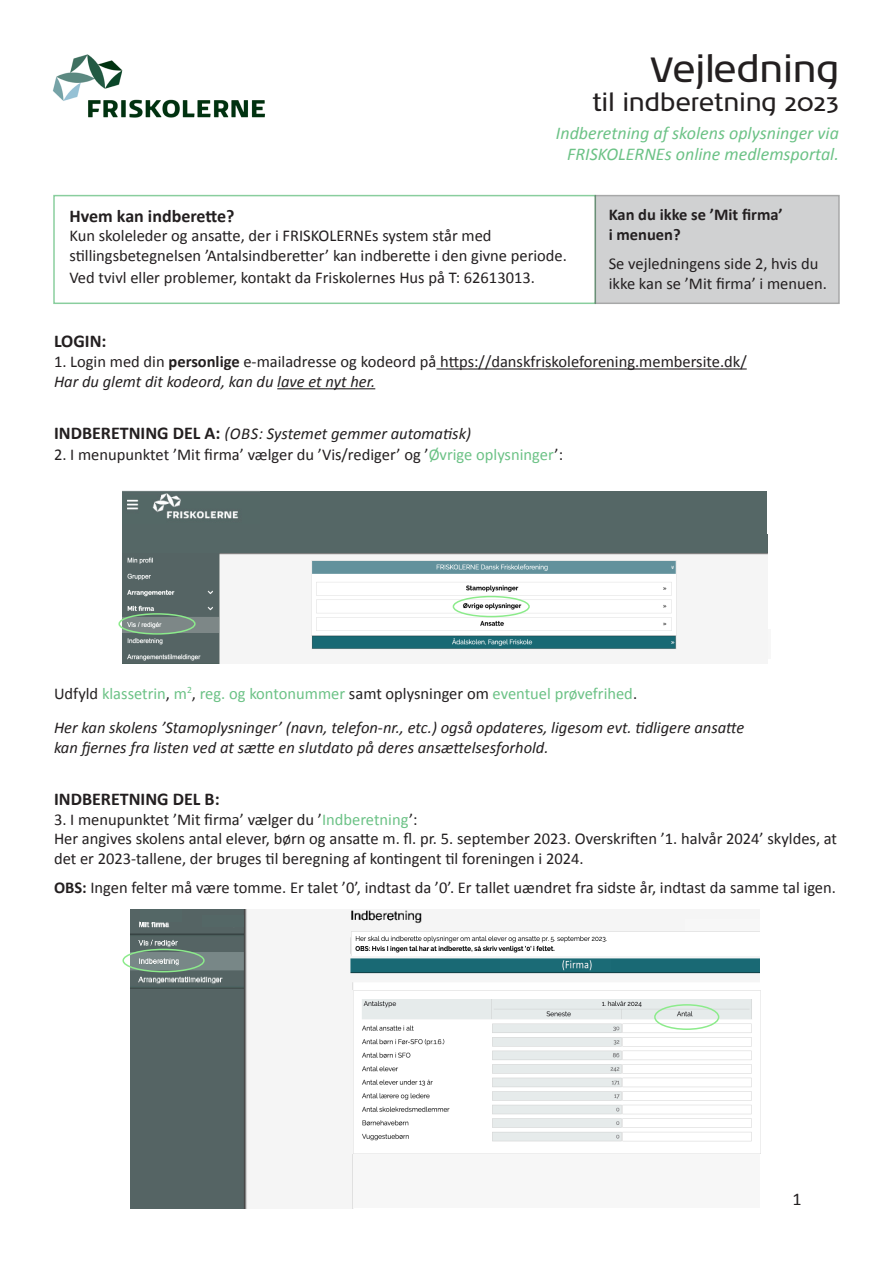
<style>
.page{position:relative;width:893px;height:1263px;background:#fff}
.page>*{position:absolute;margin:0;border:0;box-sizing:border-box;transform-origin:0 0}
.t1{font:36px "Noa LT Pro";letter-spacing:.01em;color:#231f20}
.t2{font:24px "Noa LT Pro";letter-spacing:.005em;color:#231f20}
.t3{font:italic 18px/21.6px "Calibri";color:#6cc286;text-align:right}
.t4{font:700 18px "Calibri";color:#231f20}
.t5{font:18px "Calibri";color:#231f20}
.t6{font:16.5px/19.8px "Calibri";color:#231f20}
.t7{font:italic 16.5px/34.8px "Calibri";color:#231f20}
.t8{font:700 16.5px/19.8px "Calibri";color:#231f20}
.s1{font-weight:700}
.s2{font-weight:700;font-style:normal;font-size:18px}
.s3{color:#6cc286}
.s4{font-style:normal}
.s5{font-style:normal;color:#6cc286}
</style>
<div class="page">
<hr style="left:436px;top:368px;width:311px;height:1px;background:#231f20">
<hr style="left:277px;top:388px;width:98px;height:1px;background:#231f20">
<div style="left:53px;top:195px;width:543px;height:109px;border:2px solid #6cc286"></div>
<div style="left:595px;top:195px;width:245px;height:109px;background:#d0d1d2"></div>
<img style="left:52px;top:54px;width:213px;height:64px">
<img style="left:130px;top:910px;width:629px;height:299px">
<div style="left:122px;top:949px;width:83px;height:23px;border:1px solid #8ceb8b;border-radius:50%"></div>
<div style="left:685px;top:919px;width:74px;height:20px;background:#f7f7f7"></div>
<img style="left:500px;top:960px;width:110px;height:10px">
<img style="left:203px;top:915px;width:40px;height:12px">
<img style="left:140px;top:910px;width:41px;height:11px">
<img style="left:351px;top:931px;width:408px;height:25px">
<img style="left:352px;top:991px;width:408px;height:163px">
<div style="left:353px;top:1154px;width:406px;height:54px;background:#f7f7f7"></div>
<div style="left:654px;top:1004px;width:65px;height:26px;border:1px solid #8ceb8b;border-radius:50%"></div>
<img style="left:122px;top:553px;width:645px;height:111px">
<div style="left:244px;top:491px;width:523px;height:62px;background:#556766"></div>
<div style="left:453px;top:596px;width:77px;height:21px;border:1px solid #8ceb8b;border-radius:50%"></div>
<img style="left:122px;top:490px;width:137px;height:34px">
<div style="left:122px;top:524px;width:204px;height:29px;background:#556766"></div>
<div style="left:118px;top:613px;width:78px;height:22px;border:1px solid #8ceb8b;border-radius:50%"></div>
<p class="t1" style="left:650px;top:45px;width:190px">Vejledning</p>
<p class="t2" style="left:592px;top:86px;width:248px">til indberetning 2023</p>
<p class="t3" style="left:556px;top:121px;width:285px">Indberetning af skolens oplysninger via<br>FRISKOLERNEs online medlemsportal.</p>
<p class="t4" style="left:69px;top:204px;width:167px">Hvem kan indberette?</p>
<p class="t6" style="left:69px;top:225px;width:424px">Kun skoleleder og ansatte, der i FRISKOLERNEs system står med</p>
<p class="t6" style="left:69px;top:245px;width:499px">stillingsbetegnelsen ’Antalsindberetter’ kan indberette i den givne periode.</p>
<p class="t6" style="left:69px;top:267px;width:467px">Ved tvivl eller problemer, kontakt da Friskolernes Hus på T: 62613013.</p>
<p class="t8" style="left:609px;top:204px;width:176px">Kan du ikke se ’Mit firma’ i menuen?</p>
<p class="t6" style="left:609px;top:253px;width:220px">Se vejledningens side 2, hvis du ikke kan se ’Mit firma’ i menuen.</p>
<p class="t4" style="left:54px;top:330px;width:54px">LOGIN:</p>
<p class="t6" style="left:54px;top:351px;width:694px">1. Login med din <span class="s1">personlige</span> e-mailadresse og kodeord på https://danskfriskoleforening.membersite.dk/</p>
<p class="t7" style="left:54px;top:363px;width:323px">Har du glemt dit kodeord, kan du lave et nyt her.</p>
<p class="t7" style="left:54px;top:415px;width:419px"><span class="s2">INDBERETNING DEL A:</span> (OBS: Systemet gemmer automatisk)</p>
<p class="t6" style="left:54px;top:444px;width:511px">2. I menupunktet ’Mit firma’ vælger du ’Vis/rediger’ og ’<span class="s3">Øvrige oplysninger</span>’:</p>
<p class="t7" style="left:54px;top:675px;width:692px"><span class="s4">Udfyld</span> <span class="s5">klassetrin</span><span class="s4">,</span> <span class="s5">m</span><sup>2</sup><span class="s4">,</span> <span class="s5">reg. og kontonummer</span> <span class="s4">samt oplysninger om</span> <span class="s5">eventuel prøvefrihed</span><span class="s4">.<br></span>Her kan skolens ’Stamoplysninger’ (navn, telefon-nr., etc.) også opdateres, ligesom evt. tidligere ansatte</p>
<p class="t7" style="left:54px;top:730px;width:496px">kan fjernes fra listen ved at sætte en slutdato på deres ansættelsesforhold.</p>
<p class="t4" style="left:54px;top:788px;width:167px">INDBERETNING DEL B:</p>
<p class="t6" style="left:54px;top:808px;width:365px">3. I menupunktet ’Mit firma’ vælger du ’<span class="s3">Indberetning</span>’:</p>
<p class="t6" style="left:54px;top:828px;width:785px">Her angives skolens antal elever, børn og ansatte m. fl. pr. 5. september 2023. Overskriften ’1. halvår 2024’ skyldes, at det er 2023-tallene, der bruges til beregning af kontingent til foreningen i 2024.</p>
<p class="t6" style="left:54px;top:877px;width:783px"><span class="s1">OBS:</span> Ingen felter må være tomme. Er talet ’0’, indtast da ’0’. Er tallet uændret fra sidste år, indtast da samme tal igen.</p>
<p class="t5" style="left:792px;top:1188px;width:11px">1</p>
</div>
